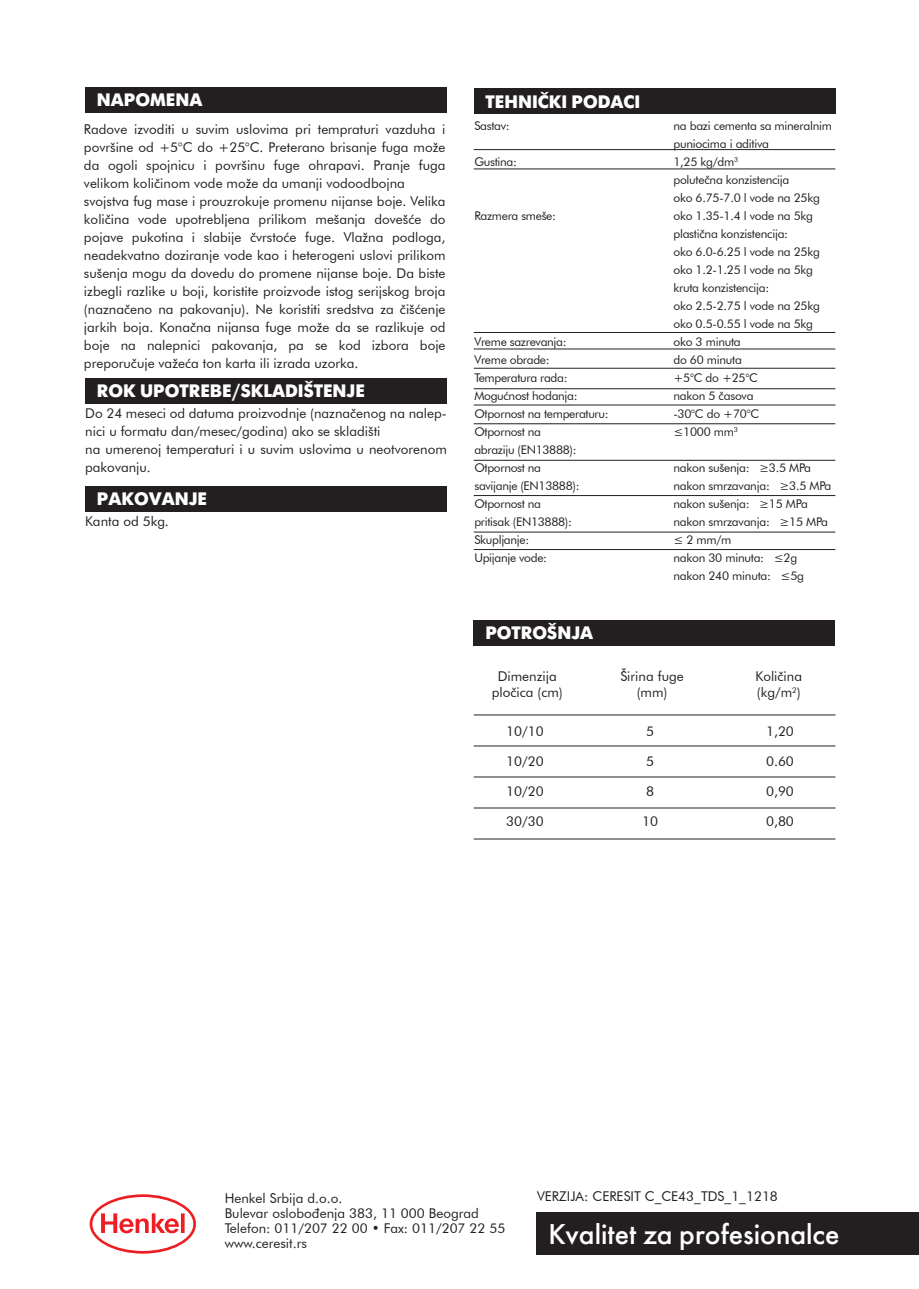
<style>
.page{position:relative;width:919px;height:1289px;background:#fff}
.page>*{position:absolute;margin:0;border:0;box-sizing:border-box;transform-origin:0 0}
.t1{font:28.5px "Futura Futuris";color:#fff}
.t2{font:700 18px "Futura Futuris";color:#fff}
.t3{font:13.5px/18px "Futura BT";color:#231f20}
.t4{font:12px/18px "Futura BT";letter-spacing:-.02em;color:#231f20}
</style>
<div class="page">
<div style="left:536px;top:1211px;width:382px;height:43px;background:#231f20"></div>
<svg style="left:90px;top:1194px;width:106px;height:59px"></svg>
<div style="left:473px;top:88px;width:362px;height:26px;background:#231f20"></div>
<div style="left:85px;top:87px;width:361px;height:25px;background:#231f20"></div>
<hr style="left:473px;top:149px;width:362px;height:1px;background:#231f20">
<hr style="left:473px;top:169px;width:362px;height:1px;background:#231f20">
<hr style="left:473px;top:423px;width:362px;height:1px;background:#231f20">
<hr style="left:473px;top:404px;width:362px;height:1px;background:#231f20">
<hr style="left:473px;top:388px;width:362px;height:1px;background:#231f20">
<hr style="left:473px;top:368px;width:362px;height:1px;background:#231f20">
<hr style="left:473px;top:348px;width:362px;height:1px;background:#231f20">
<hr style="left:473px;top:332px;width:362px;height:1px;background:#231f20">
<hr style="left:473px;top:460px;width:362px;height:1px;background:#231f20">
<hr style="left:473px;top:495px;width:362px;height:1px;background:#231f20">
<hr style="left:473px;top:531px;width:362px;height:1px;background:#231f20">
<hr style="left:473px;top:549px;width:362px;height:1px;background:#231f20">
<div style="left:473px;top:620px;width:362px;height:25px;background:#231f20"></div>
<hr style="left:473px;top:714px;width:362px;height:1px;background:#231f20">
<hr style="left:473px;top:745px;width:362px;height:1px;background:#231f20">
<hr style="left:473px;top:776px;width:362px;height:1px;background:#231f20">
<hr style="left:473px;top:807px;width:362px;height:1px;background:#231f20">
<hr style="left:473px;top:838px;width:362px;height:1px;background:#231f20">
<div style="left:85px;top:378px;width:361px;height:25px;background:#231f20"></div>
<div style="left:85px;top:486px;width:361px;height:25px;background:#231f20"></div>
<h2 class="t2" style="left:97px;top:89px;width:107px">NAPOMENA</h2>
<p class="t3" style="left:84px;top:120px;width:363px">Radove izvoditi u suvim uslovima pri tempraturi vazduha i površine od +5°C do +25°C. Preterano brisanje fuga može da ogoli spojnicu i površinu fuge ohrapavi. Pranje fuga velikom količinom vode može da umanji vodoodbojna svojstva fug mase i prouzrokuje promenu nijanse boje. Velika količina vode upotrebljena prilikom mešanja dovešće do pojave pukotina i slabije čvrstoće fuge. Vlažna podloga, neadekvatno doziranje vode kao i heterogeni uslovi prilikom sušenja mogu da dovedu do promene nijanse boje. Da biste izbegli razlike u boji, koristite proizvode istog serijskog broja (naznačeno na pakovanju). Ne koristiti sredstva za čišćenje jarkih boja. Konačna nijansa fuge može da se razlikuje od boje na nalepnici pakovanja, pa se kod izbora boje preporučuje važeća ton karta ili izrada uzorka.</p>
<h2 class="t2" style="left:97px;top:380px;width:269px">ROK UPOTREBE/SKLADIŠTENJE</h2>
<p class="t3" style="left:85px;top:404px;width:363px">Do 24 meseci od datuma proizvodnje (naznačenog na nalep&shy;nici u formatu dan/mesec/godina) ako se skladišti<br>na umerenoj temperaturi i u suvim uslovima u neotvorenom pakovanju.</p>
<h2 class="t2" style="left:97px;top:488px;width:111px">PAKOVANJE</h2>
<p class="t3" style="left:85px;top:512px;width:85px">Kanta od 5kg.</p>
<h2 class="t2" style="left:485px;top:91px;width:156px">TEHNIČKI PODACI</h2>
<p class="t4" style="left:474px;top:116px;width:37px">Sastav:</p>
<p class="t4" style="left:474px;top:152px;width:44px">Gustina:</p>
<p class="t4" style="left:474px;top:206px;width:83px">Razmera smeše:</p>
<p class="t4" style="left:474px;top:332px;width:136px">Vreme sazrevanja:<br>Vreme obrade:<br>Temperatura rada:<br>Mogućnost hodanja:<br>Otpornost na temperaturu:<br>Otpornost na<br>abraziju (EN13888):<br>Otpornost na<br>savijanje (EN13888):<br>Otpornost na<br>pritisak (EN13888):<br>Skupljanje:<br>Upijanje vode:</p>
<h2 class="t2" style="left:485px;top:622px;width:109px">POTROŠNJA</h2>
<p class="t4" style="left:673px;top:116px;width:160px">na bazi cementa sa mineralnim puniocima i aditiva<br>1,25 kg/dm<sup>3<br></sup>polutečna konzistencija<br>oko 6.75-7.0 l vode na 25kg oko 1.35-1.4 l vode na 5kg plastična konzistencija:<br>oko 6.0-6.25 l vode na 25kg oko 1.2-1.25 l vode na 5kg kruta konzistencija:<br>oko 2.5-2.75 l vode na 25kg oko 0.5-0.55 l vode na 5kg oko 3 minuta<br>do 60 minuta<br>+5°C do +25°C<br>nakon 5 časova<br>-30°C do +70°C<br>≤1000 mm<sup>3</sup></p>
<p class="t4" style="left:673px;top:458px;width:159px">nakon sušenja: ≥3.5 MPa nakon smrzavanja: ≥3.5 MPa nakon sušenja: ≥15 MPa nakon smrzavanja: ≥15 MPa ≤ 2 mm/m<br>nakon 30 minuta: ≤2g nakon 240 minuta: ≤5g</p>
<p class="t3" style="left:491px;top:668px;width:73px;line-height:16.2px;text-align:center">Dimenzija pločica (cm)</p>
<p class="t3" style="left:506px;top:722px;width:39px">10/10</p>
<p class="t3" style="left:506px;top:752px;width:39px">10/20</p>
<p class="t3" style="left:506px;top:782px;width:39px">10/20</p>
<p class="t3" style="left:506px;top:812px;width:39px">30/30</p>
<p class="t3" style="left:620px;top:668px;width:65px;line-height:16.2px;text-align:center">Širina fuge (mm)</p>
<p class="t3" style="left:755px;top:668px;width:48px;line-height:16.2px">Količina (kg/m<sup>2</sup>)</p>
<p class="t3" style="left:646px;top:722px;width:9px">5</p>
<p class="t3" style="left:646px;top:752px;width:9px">5</p>
<p class="t3" style="left:646px;top:782px;width:9px">8</p>
<p class="t3" style="left:642px;top:812px;width:17px">10</p>
<p class="t3" style="left:766px;top:722px;width:29px">1,20</p>
<p class="t3" style="left:766px;top:752px;width:29px">0.60</p>
<p class="t3" style="left:766px;top:782px;width:29px">0,90</p>
<p class="t3" style="left:766px;top:812px;width:29px">0,80</p>
<p class="t3" style="left:225px;top:1190px;width:282px;line-height:15px">Henkel Srbija d.o.o.<br>Bulevar oslobođenja 383, 11 000 Beograd<br>Telefon: 011/207 22 00 • Fax: 011/207 22 55 www.ceresit.rs</p>
<p class="t3" style="left:537px;top:1186px;width:242px">VERZIJA: CERESIT C_CE43_TDS_1_1218</p>
<h1 class="t1" style="left:548px;top:1216px;width:292px">Kvalitet za profesionalce</h1>
</div>
